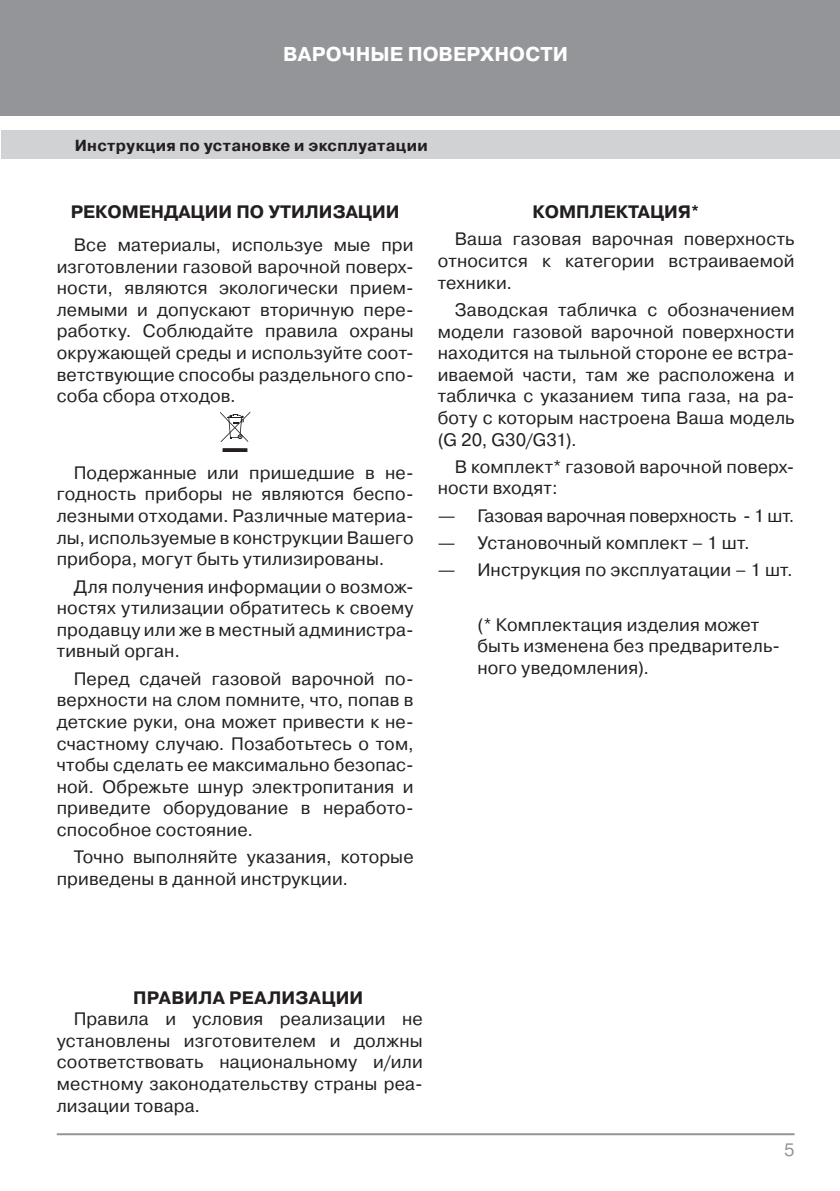
<style>
.page{position:relative;width:840px;height:1191px;background:#fff}
.page>*{position:absolute;margin:0;border:0;box-sizing:border-box;transform-origin:0 0}
.t1{font:700 20px "Pragmatica C";letter-spacing:.005em;color:#fff}
.t2{font:18px/21.6px "Pragmatica C";letter-spacing:.01em;color:#231f20;text-align:justify}
.t3{font:700 18px "Pragmatica C";color:#231f20}
.t4{font:18px "Pragmatica C";letter-spacing:-.01em;color:#231f20}
.t5{font:18px "Pragmatica C";color:#939598}
.t6{font:700 16px "Pragmatica C";letter-spacing:.02em;color:#231f20}
</style>
<div class="page">
<div style="left:0;top:0;width:839px;height:116px;background:#939598"></div>
<div style="left:1px;top:130px;width:838px;height:29px;background:#d1d2d4"></div>
<hr style="left:57px;top:1133px;width:737px;height:2px;background:#939598">
<svg style="left:222px;top:448px;width:25px;height:3px"></svg>
<svg style="left:220px;top:412px;width:30px;height:30px"></svg>
<p class="t1" style="left:283px;top:43px;width:286px">ВАРОЧНЫЕ ПОВЕРХНОСТИ</p>
<p class="t6" style="left:75px;top:136px;width:354px">Инструкция по установке и эксплуатации</p>
<p class="t3" style="left:71px;top:202px;width:330px">РЕКОМЕНДАЦИИ ПО УТИЛИЗАЦИИ</p>
<p class="t2" style="left:57px;top:234px;width:358px;text-indent:17px">Все материалы, используе мые при изготовлении газовой варочной поверх&shy;ности, являются экологически прием&shy;лемыми и допускают вторичную пере&shy;работку. Соблюдайте правила охраны окружающей среды и используйте соот&shy;ветствующие способы раздельного спо&shy;соба сбора отходов.</p>
<p class="t2" style="left:57px;top:462px;width:358px;text-indent:17px">Подержанные или пришедшие в не&shy;годность приборы не являются беспо&shy;лезными отходами. Различные материа&shy;лы, используемые в конструкции Вашего прибора, могут быть утилизированы.</p>
<p class="t2" style="left:57px;top:575px;width:358px;text-indent:17px">Для получения информации о возмож&shy;ностях утилизации обратитесь к своему продавцу или же в местный администра&shy;тивный орган.</p>
<p class="t2" style="left:57px;top:668px;width:358px;text-indent:17px">Перед сдачей газовой варочной по&shy;верхности на слом помните, что, попав в детские руки, она может привести к не&shy;счастному случаю. Позаботьтесь о том, чтобы сделать ее максимально безопас&shy;ной. Обрежьте шнур электропитания и приведите оборудование в неработо&shy;способное состояние.</p>
<p class="t2" style="left:57px;top:846px;width:358px;text-indent:17px">Точно выполняйте указания, которые приведены в данной инструкции.</p>
<p class="t3" style="left:532px;top:202px;width:168px">КОМПЛЕКТАЦИЯ*</p>
<p class="t2" style="left:437px;top:228px;width:358px;text-indent:17px">Ваша газовая варочная поверхность относится к категории встраиваемой техники.</p>
<p class="t2" style="left:437px;top:299px;width:358px;text-indent:17px">Заводская табличка с обозначением модели газовой варочной поверхности находится на тыльной стороне ее встра&shy;иваемой части, там же расположена и табличка с указанием типа газа, на ра&shy;боту с которым настроена Ваша модель (G 20, G30/G31).</p>
<p class="t2" style="left:437px;top:456px;width:358px;text-indent:17px">В комплект* газовой варочной поверх&shy;ности входят:</p>
<p class="t4" style="left:437px;top:505px;width:358px">— Газовая варочная поверхность - 1 шт.</p>
<p class="t2" style="left:437px;top:532px;width:313px">— Установочный комплект – 1 шт.</p>
<p class="t2" style="left:437px;top:559px;width:356px">— Инструкция по эксплуатации – 1 шт.</p>
<p class="t2" style="left:477px;top:614px;width:304px;text-align:left">(* Комплектация изделия может быть изменена без предваритель&shy;ного уведомления).</p>
<p class="t3" style="left:133px;top:987px;width:231px">ПРАВИЛА РЕАЛИЗАЦИИ</p>
<p class="t2" style="left:57px;top:1008px;width:367px;text-indent:17px">Правила и условия реализации не установлены изготовителем и должны соответствовать национальному и/или местному законодательству страны реа&shy;лизации товара.</p>
<p class="t5" style="left:783px;top:1139px;width:12px">5</p>
</div>
